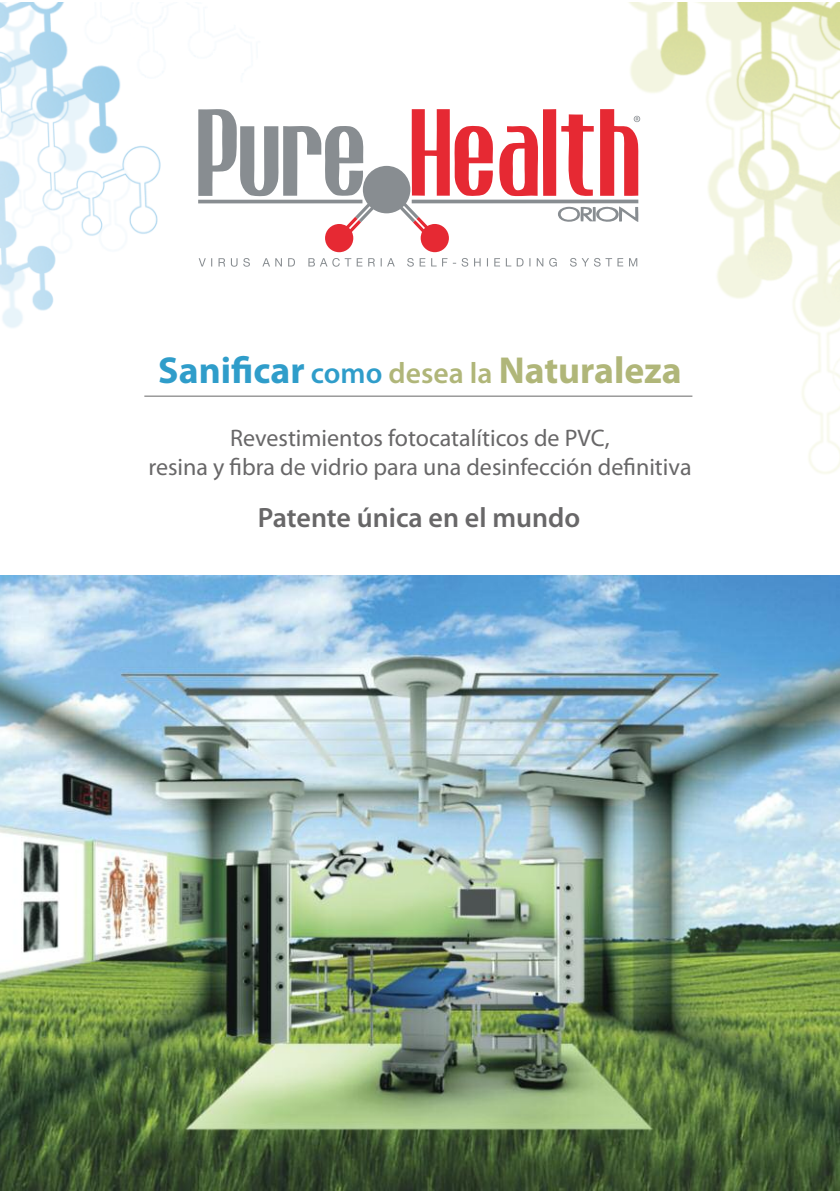
<style>
.page{position:relative;width:840px;height:1191px;background:#fff}
.page>*{position:absolute;margin:0;border:0;box-sizing:border-box;transform-origin:0 0}
.t1{font:700 37.6px "Myriad Pro";color:#b0b679}
.t2{font:600 28px "Myriad Pro";color:#686768}
.t3{font:24px/28.8px "Myriad Pro";color:#686768;text-align:center}
.s1{color:#2f9dca}
.s2{font-weight:600;font-size:29.6px;color:#2f9dca}
.s3{font-weight:600;font-size:29.6px}
</style>
<div class="page">
<img style="left:0;top:2px;width:839px;height:472px">
<img style="left:0;top:575px;width:839px;height:616px">
<div style="left:542px;top:109px;width:14px;height:87px;background:#e62933"></div>
<svg style="left:561px;top:114px;width:32px;height:82px"></svg>
<svg style="left:198px;top:258px;width:14px;height:8px"></svg>
<svg style="left:218px;top:258px;width:7px;height:8px"></svg>
<svg style="left:231px;top:258px;width:6px;height:9px"></svg>
<svg style="left:243px;top:258px;width:7px;height:9px"></svg>
<svg style="left:262px;top:258px;width:20px;height:8px"></svg>
<svg style="left:288px;top:258px;width:7px;height:8px"></svg>
<svg style="left:308px;top:258px;width:54px;height:9px"></svg>
<svg style="left:368px;top:258px;width:13px;height:8px"></svg>
<svg style="left:387px;top:258px;width:7px;height:8px"></svg>
<svg style="left:407px;top:258px;width:6px;height:9px"></svg>
<svg style="left:419px;top:258px;width:6px;height:8px"></svg>
<svg style="left:431px;top:258px;width:5px;height:8px"></svg>
<svg style="left:442px;top:258px;width:26px;height:9px"></svg>
<svg style="left:474px;top:258px;width:6px;height:8px"></svg>
<svg style="left:494px;top:258px;width:29px;height:8px"></svg>
<svg style="left:536px;top:258px;width:7px;height:8px"></svg>
<svg style="left:549px;top:258px;width:7px;height:9px"></svg>
<svg style="left:569px;top:258px;width:42px;height:9px"></svg>
<svg style="left:617px;top:258px;width:20px;height:8px"></svg>
<hr style="left:411px;top:200px;width:227px;height:3px;background:#888d91">
<svg style="left:557px;top:206px;width:81px;height:18px"></svg>
<svg style="left:198px;top:109px;width:340px;height:143px"></svg>
<svg style="left:599px;top:109px;width:41px;height:87px"></svg>
<hr style="left:144px;top:396px;width:548px;height:1px;background:#686768">
<h1 class="t1" style="left:158px;top:356px;width:525px"><span class="s1">sanificar</span> <span class="s2">como</span> <span class="s3">desea la</span> naturaleza</h1>
<p class="t3" style="left:148px;top:426px;width:544px">Revestimientos fotocatalíticos de PVC,<br>resina y fibra de vidrio para una desinfección definitiva</p>
<p class="t2" style="left:257px;top:507px;width:324px">Patente única en el mundo</p>
</div>
